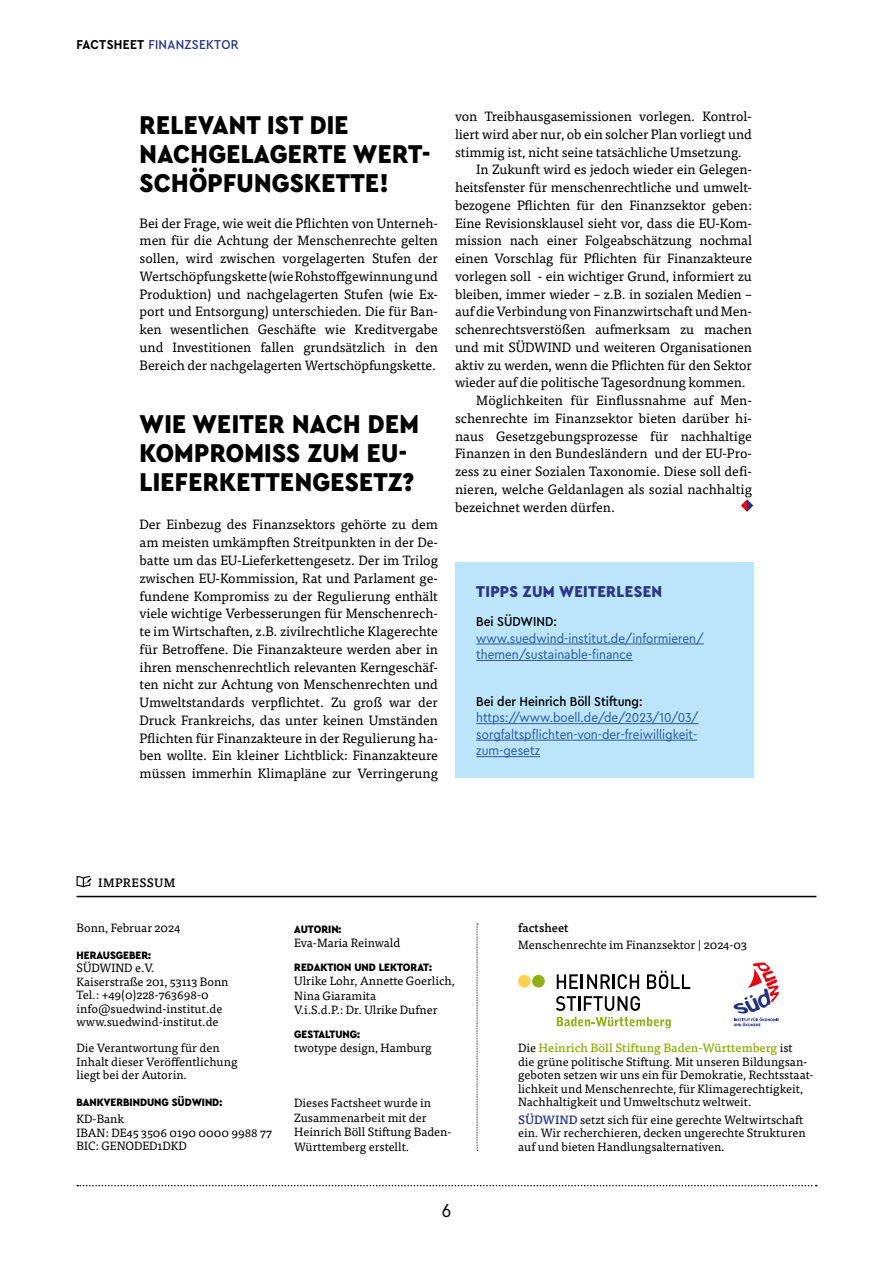
<style>
.page{position:relative;width:893px;height:1263px;background:#fff}
.page>*{position:absolute;margin:0;border:0;box-sizing:border-box;transform-origin:0 0}
.t1{font:900 27px/29.2px "Cera Compact Pro";letter-spacing:.01em;color:#000}
.t2{font:19.5px "Cera Compact Pro";color:#000}
.t3{font:900 16.5px "Cera Compact Pro";letter-spacing:.02em;color:#2b3884}
.t4{font:13.5px/17.7px "Tisa Pro";letter-spacing:-.01em;color:#000;text-align:justify}
.t5{font:13.5px/16.5px "Cera Compact Pro";color:#275b9b}
.t6{font:500 13.5px "Cera Compact Pro";color:#000}
.t7{font:500 13.5px "Cera Compact Pro";letter-spacing:.02em;color:#283583}
.t8{font:500 12.15px "Tisa Pro";letter-spacing:.03em;color:#000}
.t9{font:12px/13.5px "Tisa Pro";color:#000}
.t10{font:500 12px "Tisa Pro";color:#000}
.t11{font:900 11.25px "Cera Compact Pro";color:#000}
.s1{font-weight:700;color:#000}
.s2{font-weight:500;color:#91b016}
.s3{font-weight:500;color:#2b3884}
</style>
<div class="page">
<svg style="left:77px;top:1185px;width:740px;height:1px"></svg>
<div style="left:455px;top:562px;width:298px;height:216px;background:#bce4fa"></div>
<hr style="left:476px;top:643px;width:228px;height:1px;background:#275b9b">
<hr style="left:476px;top:660px;width:156px;height:1px;background:#275b9b">
<hr style="left:476px;top:723px;width:223px;height:1px;background:#275b9b">
<hr style="left:476px;top:740px;width:221px;height:1px;background:#275b9b">
<hr style="left:476px;top:756px;width:64px;height:1px;background:#275b9b">
<hr style="left:77px;top:896px;width:739px;height:1px;background:#000">
<svg style="left:77px;top:876px;width:15px;height:11px"></svg>
<svg style="left:477px;top:924px;width:1px;height:227px"></svg>
<svg style="left:733px;top:962px;width:46px;height:64px"></svg>
<div style="left:532px;top:975px;width:13px;height:12px;background:#91b016;border-radius:50%"></div>
<div style="left:518px;top:975px;width:13px;height:12px;background:#ffd153;border-radius:50%"></div>
<svg style="left:557px;top:974px;width:82px;height:15px"></svg>
<svg style="left:647px;top:971px;width:43px;height:18px"></svg>
<svg style="left:556px;top:996px;width:84px;height:15px"></svg>
<svg style="left:557px;top:1017px;width:114px;height:11px"></svg>
<svg style="left:741px;top:499px;width:12px;height:13px"></svg>
<p class="t7" style="left:77px;top:36px;width:164px"><span class="s1">FACTSHEET</span> FINANZSEKTOR</p>
<h1 class="t1" style="left:140px;top:109px;width:292px">RELEVANT IST DIE<br>NACHGELAGERTE WERT-<br>SCHÖPFUNGSKETTE!</h1>
<p class="t4" style="left:140px;top:213px;width:300px">Bei der Frage, wie weit die Pflichten von Unterneh&shy;men für die Achtung der Menschenrechte gelten sollen, wird zwischen vorgelagerten Stufen der Wertschöpfungskette (wie Rohstoffgewinnung und Produktion) und nachgelagerten Stufen (wie Ex‑ port und Entsorgung) unterschieden. Die für Ban‑ ken wesentlichen Geschäfte wie Kreditvergabe und Investitionen fallen grundsätzlich in den Bereich der nachgelagerten Wertschöpfungskette.</p>
<h1 class="t1" style="left:140px;top:408px;width:281px">WIE WEITER NACH DEM<br>KOMPROMISS ZUM EU-<br>LIEFERKETTENGESETZ?</h1>
<p class="t4" style="left:140px;top:515px;width:300px">Der Einbezug des Finanzsektors gehörte zu dem am meisten umkämpften Streitpunkten in der De&shy;batte um das EU-Lieferkettengesetz. Der im Trilog zwischen EU-Kommission, Rat und Parlament ge&shy;fundene Kompromiss zu der Regulierung enthält viele wichtige Verbesserungen für Menschenrech&shy;te im Wirtschaften, z.B. zivilrechtliche Klagerechte für Betroffene. Die Finanzakteure werden aber in ihren menschenrechtlich relevanten Kerngeschäf&shy;ten nicht zur Achtung von Menschenrechten und Umweltstandards verpflichtet. Zu groß war der Druck Frankreichs, das unter keinen Umständen Pflichten für Finanzakteure in der Regulierung ha&shy;ben wollte. Ein kleiner Lichtblick: Finanzakteure müssen immerhin Klimapläne zur Verringerung</p>
<p class="t4" style="left:455px;top:107px;width:299px">von Treibhausgasemissionen vorlegen. Kontrol-</p>
<p class="t4" style="left:455px;top:124px;width:299px">liert wird aber nur, ob ein solcher Plan vorliegt und</p>
<p class="t4" style="left:455px;top:142px;width:288px">stimmig ist, nicht seine tatsächliche Umsetzung.</p>
<p class="t4" style="left:476px;top:160px;width:277px">In Zukunft wird es jedoch wieder ein Gelegen-</p>
<p class="t4" style="left:455px;top:178px;width:298px">heitsfenster für menschenrechtliche und umwelt-</p>
<p class="t4" style="left:455px;top:195px;width:298px">bezogene Pflichten für den Finanzsektor geben:</p>
<p class="t4" style="left:455px;top:213px;width:298px">Eine Revisionsklausel sieht vor, dass die EU-Kom-</p>
<p class="t4" style="left:455px;top:231px;width:298px">mission nach einer Folgeabschätzung nochmal</p>
<p class="t4" style="left:455px;top:249px;width:299px">einen Vorschlag für Pflichten für Finanzakteure</p>
<p class="t4" style="left:455px;top:266px;width:298px">vorlegen soll - ein wichtiger Grund, informiert zu</p>
<p class="t4" style="left:455px;top:284px;width:299px">bleiben, immer wieder – z.B. in sozialen Medien –</p>
<p class="t4" style="left:455px;top:302px;width:299px">auf die Verbindung von Finanzwirtschaft und Men-</p>
<p class="t4" style="left:455px;top:320px;width:298px">schenrechtsverstößen aufmerksam zu machen</p>
<p class="t4" style="left:455px;top:337px;width:299px">und mit SÜDWIND und weiteren Organisationen</p>
<p class="t4" style="left:455px;top:355px;width:298px">aktiv zu werden, wenn die Pflichten für den Sektor</p>
<p class="t4" style="left:455px;top:373px;width:292px">wieder auf die politische Tagesordnung kommen.</p>
<p class="t4" style="left:476px;top:391px;width:277px">Möglichkeiten für Einflussnahme auf Men-</p>
<p class="t4" style="left:455px;top:408px;width:299px">schenrechte im Finanzsektor bieten darüber hi-</p>
<p class="t4" style="left:455px;top:426px;width:298px">naus Gesetzgebungsprozesse für nachhaltige</p>
<p class="t4" style="left:455px;top:444px;width:298px">Finanzen in den Bundesländern und der EU-Pro-</p>
<p class="t4" style="left:455px;top:462px;width:298px">zess zu einer Sozialen Taxonomie. Diese soll defi-</p>
<p class="t4" style="left:455px;top:480px;width:299px">nieren, welche Geldanlagen als sozial nachhaltig</p>
<p class="t4" style="left:455px;top:497px;width:161px">bezeichnet werden dürfen.</p>
<p class="t3" style="left:476px;top:580px;width:187px">TIPPS ZUM WEITERLESEN</p>
<p class="t6" style="left:476px;top:613px;width:82px">Bei SÜDWIND:</p>
<p class="t5" style="left:476px;top:629px;width:229px">www.suedwind-institut.de/informieren/ themen/sustainable-finance</p>
<p class="t6" style="left:476px;top:692px;width:168px">Bei der Heinrich Böll Stiftung:</p>
<p class="t5" style="left:476px;top:709px;width:224px;text-align:justify">https://www.boell.de/de/2023/10/03/ sorgfaltspflichten-von-der-freiwilligkeit&shy;zum-gesetz</p>
<p class="t8" style="left:98px;top:873px;width:79px">IMPRESSUM</p>
<p class="t9" style="left:77px;top:921px;width:105px">Bonn, Februar 2024</p>
<p class="t11" style="left:77px;top:947px;width:76px">HERAUSGEBER:</p>
<p class="t9" style="left:77px;top:960px;width:154px">SÜDWIND e.V.<br>Kaiserstraße 201, 53113 Bonn<br>Tel.: +49(0)228-763698-0 info@suedwind-institut.de www.suedwind-institut.de</p>
<p class="t9" style="left:77px;top:1041px;width:162px">Die Verantwortung für den<br>Inhalt dieser Veröffentlichung liegt bei der Autorin.</p>
<p class="t11" style="left:77px;top:1094px;width:147px">BANKVERBINDUNG SÜDWIND:</p>
<p class="t9" style="left:77px;top:1112px;width:197px">KD-Bank<br>IBAN: DE45 3506 0190 0000 9988 77<br>BIC: GENODED1DKD</p>
<p class="t11" style="left:294px;top:921px;width:49px">AUTORIN:</p>
<p class="t9" style="left:294px;top:936px;width:108px">Eva-Maria Reinwald</p>
<p class="t11" style="left:294px;top:959px;width:139px">REDAKTION UND LEKTORAT:</p>
<p class="t9" style="left:294px;top:973px;width:162px;line-height:14.7px">Ulrike Lohr, Annette Goerlich,<br>Nina Giaramita<br>V.i.S.d.P.: Dr. Ulrike Dufner</p>
<p class="t11" style="left:294px;top:1026px;width:67px">GESTALTUNG:</p>
<p class="t9" style="left:294px;top:1040px;width:139px">twotype design, Hamburg</p>
<p class="t9" style="left:294px;top:1095px;width:159px;line-height:14.7px">Dieses Factsheet wurde in<br>Zusammenarbeit mit der<br>Heinrich Böll Stiftung Baden-<br>Württemberg erstellt.</p>
<h2 class="t2" style="left:442px;top:1197px;width:11px">6</h2>
<p class="t10" style="left:518px;top:918px;width:52px">factsheet</p>
<p class="t9" style="left:518px;top:938px;width:231px">Menschenrechte im Finanzsektor | 2024-03</p>
<p class="t9" style="left:518px;top:1040px;width:297px">Die <span class="s2">Heinrich Böll Stiftung Baden-Württemberg</span> ist<br>die grüne politische Stiftung. Mit unseren Bildungsan&shy;geboten setzen wir uns ein für Demokratie, Rechtsstaat&shy;lichkeit und Menschenrechte, für Klimagerechtigkeit, Nachhaltigkeit und Umweltschutz weltweit.</p>
<p class="t9" style="left:518px;top:1112px;width:289px"><span class="s3">SÜDWIND</span> setzt sich für eine gerechte Weltwirtschaft ein. Wir recherchieren, decken ungerechte Strukturen auf und bieten Handlungsalternativen.</p>
</div>
